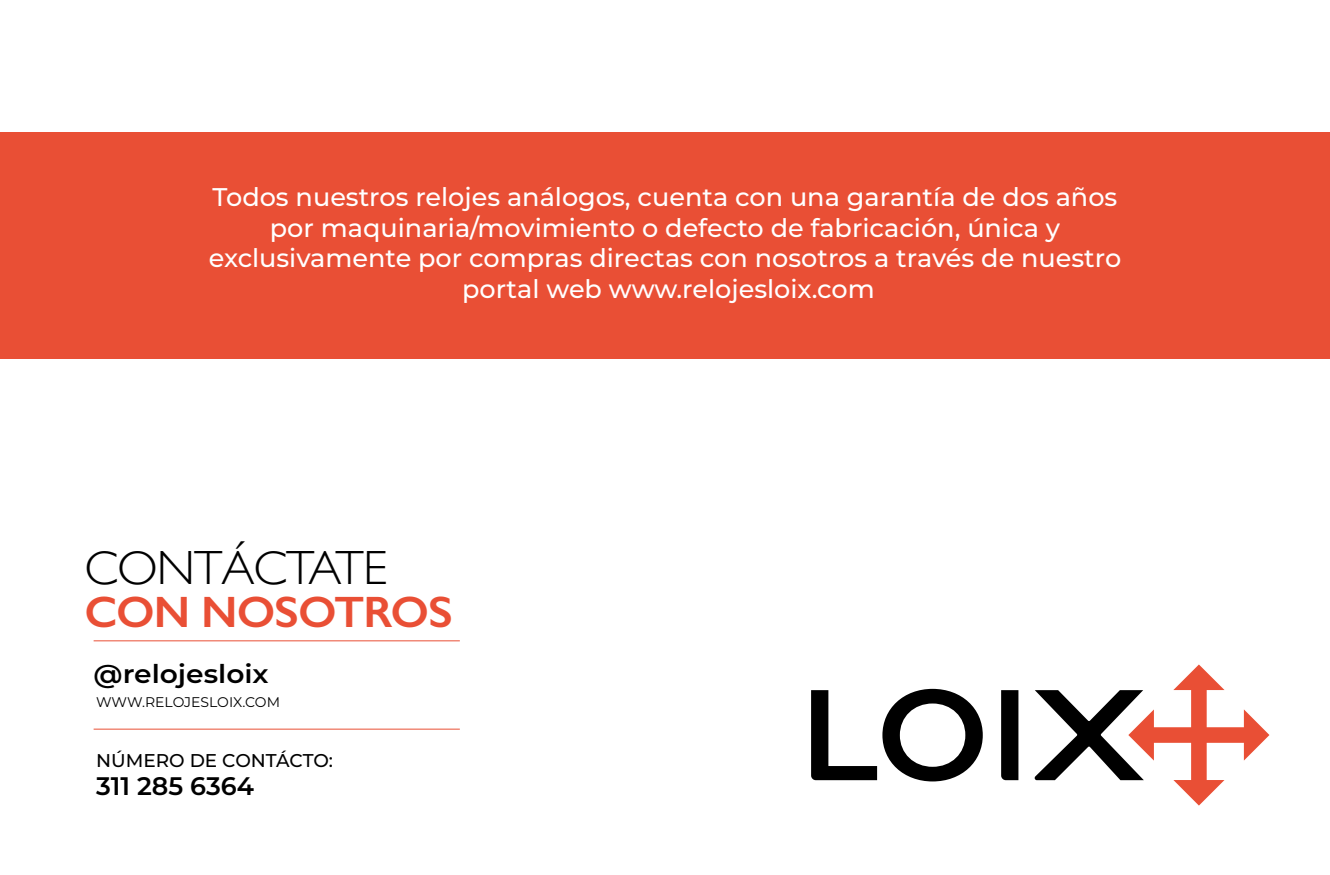
<style>
.page{position:relative;width:1330px;height:875px;background:#fff}
.page>*{position:absolute;margin:0;border:0;box-sizing:border-box;transform-origin:0 0}
.t1{font:300 47.95px "Gill Sans";letter-spacing:-.02em;color:#000}
.t2{font:600 44.1px "Gill Sans";letter-spacing:-.02em;color:#e94f35}
.t3{font:600 25.72px "Montserrat";color:#000;scale:1.09 1}
.t4{font:500 25.55px/30.6px "Montserrat";color:#fff;text-align:center}
.t5{font:600 25.38px "Montserrat";color:#000}
.t6{font:500 18.46px "Montserrat";color:#000}
.t7{font:14px "Montserrat";color:#000}
</style>
<div class="page">
<div style="left:0;top:132px;width:1330px;height:226px;background:#e94f35"></div>
<hr style="left:94px;top:640px;width:366px;height:1px;background:#e94f35">
<hr style="left:94px;top:729px;width:366px;height:1px;background:#e94f35">
<svg style="left:811px;top:664px;width:458px;height:142px"></svg>
<p class="t4" style="left:209px;top:181px;width:914px">Todos nuestros relojes análogos, cuenta con una garantía de dos años por maquinaria/movimiento o defecto de fabricación, única y exclusivamente por compras directas con nosotros a través de nuestro portal web www.relojesloix.com</p>
<h1 class="t1" style="left:84px;top:530px;width:304px">CONTÁCTATE</h1>
<h2 class="t2" style="left:84px;top:585px;width:370px">CON NOSOTROS</h2>
<p class="t3" style="left:94px;top:656px;width:162px">@relojesloix</p>
<p class="t7" style="left:96px;top:693px;width:186px">WWW.RELOJESLOIX.COM</p>
<p class="t6" style="left:96px;top:748px;width:239px">NÚMERO DE CONTÁCTO:</p>
<p class="t5" style="left:96px;top:768px;width:160px">311 285 6364</p>
</div>
